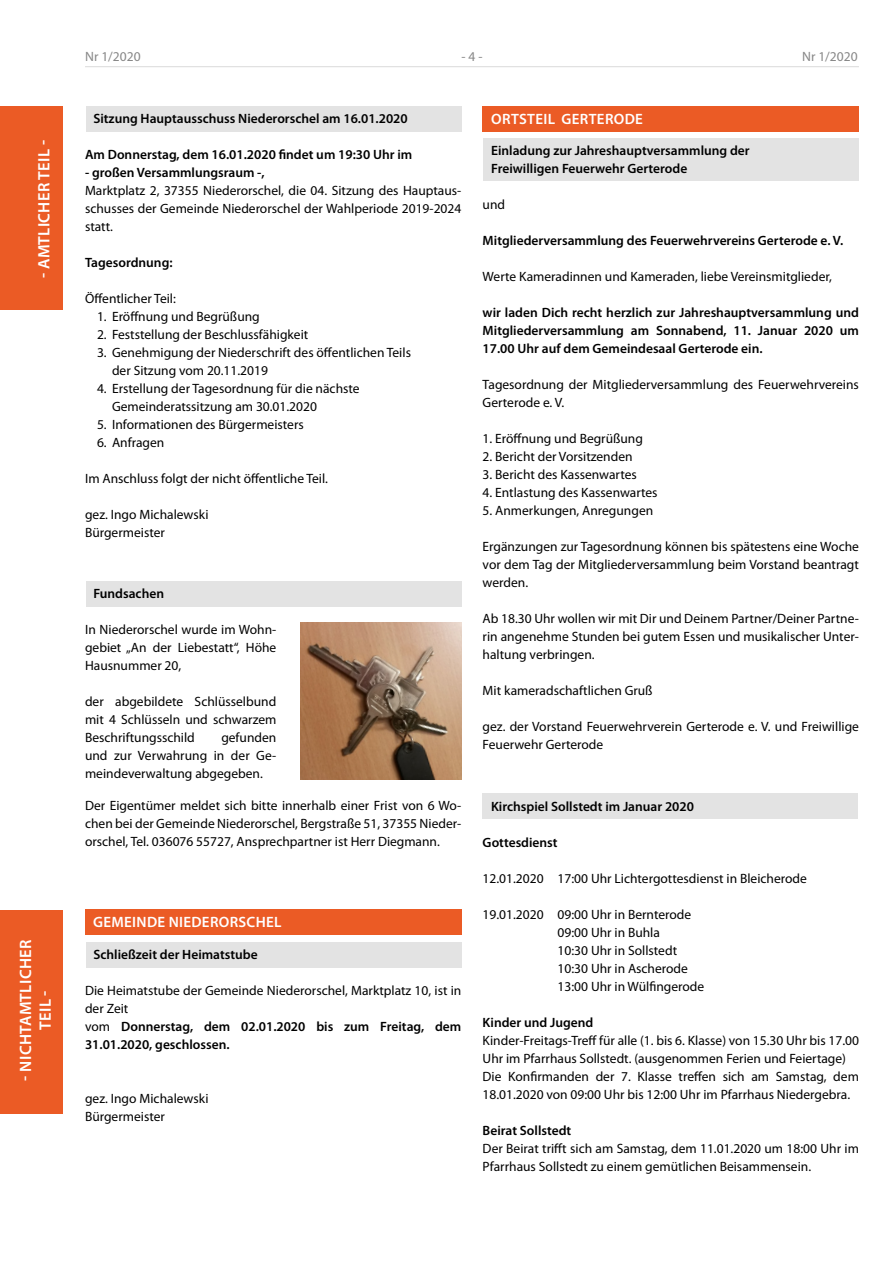
<style>
.page{position:relative;width:893px;height:1263px;background:#fff}
.page>*{position:absolute;margin:0;border:0;box-sizing:border-box;transform-origin:0 0}
.t1{font:600 16.5px/19.8px "Myriad Pro";letter-spacing:.02em;color:#fff;text-align:center}
.t2{font:600 15px "Myriad Pro";letter-spacing:.02em;color:#fff}
.t3{font:13.5px/18px "Myriad Pro";color:#000}
.t4{font:600 13.5px/18px "Myriad Pro";color:#000}
.t5{font:13.5px "Myriad Pro";color:#878787}
.s1{font-weight:600}
</style>
<div class="page">
<div style="left:0;top:106px;width:63px;height:204px;background:#eb5b25"></div>
<div style="left:85px;top:909px;width:376px;height:25px;background:#eb5b25"></div>
<div style="left:483px;top:106px;width:376px;height:25px;background:#eb5b25"></div>
<div style="left:86px;top:106px;width:375px;height:26px;background:#e3e3e3"></div>
<div style="left:86px;top:942px;width:375px;height:25px;background:#e3e3e3"></div>
<div style="left:483px;top:793px;width:375px;height:26px;background:#e3e3e3"></div>
<div style="left:483px;top:138px;width:376px;height:43px;background:#e3e3e3"></div>
<div style="left:0;top:910px;width:63px;height:204px;background:#eb5b25"></div>
<hr style="left:85px;top:66px;width:774px;height:1px;background:#dadada">
<div style="left:86px;top:581px;width:375px;height:25px;background:#e3e3e3"></div>
<img style="left:300px;top:622px;width:161px;height:157px">
<p class="t1" style="left:34px;top:278px;width:139px;rotate:-90deg">- AMTLICHER TEIL -</p>
<p class="t1" style="left:15px;top:1080px;width:142px;rotate:-90deg">- NICHTAMTLICHER<br>TEIL -</p>
<p class="t5" style="left:85px;top:48px;width:57px">Nr 1/2020</p>
<p class="t5" style="left:462px;top:48px;width:22px">- 4 -</p>
<p class="t5" style="left:802px;top:48px;width:57px">Nr 1/2020</p>
<p class="t4" style="left:93px;top:110px;width:316px">Sitzung Hauptausschuss Niederorschel am 16.01.2020</p>
<p class="t4" style="left:85px;top:146px;width:329px">Am Donnerstag, dem 16.01.2020 findet um 19:30 Uhr im</p>
<p class="t4" style="left:85px;top:164px;width:181px">- großen Versammlungsraum -,</p>
<p class="t3" style="left:85px;top:182px;width:378px;text-align:justify">Marktplatz 2, 37355 Niederorschel, die 04. Sitzung des Hauptaus&shy;schusses der Gemeinde Niederorschel der Wahlperiode 2019-2024 statt.</p>
<p class="t4" style="left:85px;top:254px;width:89px">Tagesordnung:</p>
<p class="t3" style="left:85px;top:290px;width:92px">Öffentlicher Teil:</p>
<p class="t3" style="left:97px;top:308px;width:164px">1. Eröffnung und Begrüßung</p>
<p class="t3" style="left:97px;top:326px;width:213px">2. Feststellung der Beschlussfähigkeit</p>
<p class="t3" style="left:112px;top:344px;width:300px;text-indent:-15px">3. Genehmigung der Niederschrift des öffentlichen Teils der Sitzung vom 20.11.2019</p>
<p class="t3" style="left:112px;top:380px;width:249px;text-indent:-15px">4. Erstellung der Tagesordnung für die nächste<br>Gemeinderatssitzung am 30.01.2020</p>
<p class="t3" style="left:97px;top:416px;width:208px">5. Informationen des Bürgermeisters</p>
<p class="t3" style="left:97px;top:434px;width:69px">6. Anfragen</p>
<p class="t3" style="left:85px;top:470px;width:244px">Im Anschluss folgt der nicht öffentliche Teil.</p>
<p class="t3" style="left:85px;top:506px;width:125px">gez. Ingo Michalewski<br>Bürgermeister</p>
<p class="t4" style="left:93px;top:584px;width:72px">Fundsachen</p>
<p class="t3" style="left:85px;top:620px;width:193px;text-align:justify">In Niederorschel wurde im Wohn&shy;gebiet „An der Liebestatt“, Höhe Hausnummer 20,</p>
<p class="t3" style="left:85px;top:692px;width:193px;text-align:justify">der abgebildete Schlüsselbund mit 4 Schlüsseln und schwarzem Beschriftungsschild</p>
<p class="t3" style="left:85px;top:728px;width:193px;text-align:justify;text-indent:136px">gefunden und zur Verwahrung in der Ge&shy;meindeverwaltung abgegeben.</p>
<p class="t3" style="left:85px;top:796px;width:378px;text-align:justify">Der Eigentümer meldet sich bitte innerhalb einer Frist von 6 Wo&shy;chen bei der Gemeinde Niederorschel, Bergstraße 51, 37355 Nieder&shy;orschel, Tel. 036076 55727, Ansprechpartner ist Herr Diegmann.</p>
<p class="t2" style="left:93px;top:912px;width:190px">GEMEINDE NIEDERORSCHEL</p>
<p class="t4" style="left:93px;top:945px;width:166px">Schließzeit der Heimatstube</p>
<p class="t3" style="left:85px;top:981px;width:378px">Die Heimatstube der Gemeinde Niederorschel, Marktplatz 10, ist in der Zeit<br>vom <span class="s1">Donnerstag, dem 02.01.2020 bis zum Freitag, dem 31.01.2020, geschlossen.</span></p>
<p class="t3" style="left:85px;top:1089px;width:125px">gez. Ingo Michalewski<br>Bürgermeister</p>
<p class="t2" style="left:491px;top:109px;width:153px">ORTSTEIL GERTERODE</p>
<p class="t4" style="left:491px;top:141px;width:260px">Einladung zur Jahreshauptversammlung der<br>Freiwilligen Feuerwehr Gerterode</p>
<p class="t3" style="left:483px;top:195px;width:24px">und</p>
<p class="t4" style="left:483px;top:231px;width:362px">Mitgliederversammlung des Feuerwehrvereins Gerterode e. V.</p>
<p class="t3" style="left:483px;top:267px;width:351px">Werte Kameradinnen und Kameraden, liebe Vereinsmitglieder,</p>
<p class="t4" style="left:483px;top:303px;width:378px;text-align:justify">wir laden Dich recht herzlich zur Jahreshauptversammlung und Mitgliederversammlung am Sonnabend, 11. Januar 2020 um 17.00 Uhr auf dem Gemeindesaal Gerterode ein.</p>
<p class="t3" style="left:483px;top:375px;width:378px">Tagesordnung der Mitgliederversammlung des Feuerwehrvereins<br>Gerterode e. V.</p>
<p class="t3" style="left:483px;top:429px;width:162px">1. Eröffnung und Begrüßung</p>
<p class="t3" style="left:483px;top:447px;width:152px">2. Bericht der Vorsitzenden</p>
<p class="t3" style="left:483px;top:465px;width:156px">3. Bericht des Kassenwartes</p>
<p class="t3" style="left:483px;top:483px;width:176px">4. Entlastung des Kassenwartes</p>
<p class="t3" style="left:483px;top:501px;width:172px">5. Anmerkungen, Anregungen</p>
<p class="t3" style="left:483px;top:537px;width:378px;text-align:justify">Ergänzungen zur Tagesordnung können bis spätestens eine Woche vor dem Tag der Mitgliederversammlung beim Vorstand beantragt werden.</p>
<p class="t3" style="left:483px;top:609px;width:378px;text-align:justify">Ab 18.30 Uhr wollen wir mit Dir und Deinem Partner/Deiner Partne&shy;rin angenehme Stunden bei gutem Essen und musikalischer Unter&shy;haltung verbringen.</p>
<p class="t3" style="left:483px;top:681px;width:172px">Mit kameradschaftlichen Gruß</p>
<p class="t3" style="left:483px;top:717px;width:378px">gez. der Vorstand Feuerwehrverein Gerterode e. V. und Freiwillige<br>Feuerwehr Gerterode</p>
<p class="t4" style="left:491px;top:797px;width:204px">Kirchspiel Sollstedt im Januar 2020</p>
<p class="t4" style="left:483px;top:833px;width:77px">Gottesdienst</p>
<p class="t3" style="left:483px;top:869px;width:326px">12.01.2020 17:00 Uhr Lichtergottesdienst in Bleicherode</p>
<p class="t3" style="left:558px;top:905px;width:148px;text-indent:-75px">19.01.2020 09:00 Uhr in Bernterode<br>09:00 Uhr in Buhla<br>10:30 Uhr in Sollstedt<br>10:30 Uhr in Ascherode<br>13:00 Uhr in Wülfingerode</p>
<p class="t4" style="left:483px;top:1013px;width:112px">Kinder und Jugend</p>
<p class="t3" style="left:483px;top:1031px;width:378px">Kinder-Freitags-Treff für alle (1. bis 6. Klasse) von 15.30 Uhr bis 17.00<br>Uhr im Pfarrhaus Sollstedt. (ausgenommen Ferien und Feiertage)<br>Die Konfirmanden der 7. Klasse treffen sich am Samstag, dem 18.01.2020 von 09:00 Uhr bis 12:00 Uhr im Pfarrhaus Niedergebra.</p>
<p class="t4" style="left:483px;top:1121px;width:90px">Beirat Sollstedt</p>
<p class="t3" style="left:483px;top:1139px;width:378px">Der Beirat trifft sich am Samstag, dem 11.01.2020 um 18:00 Uhr im<br>Pfarrhaus Sollstedt zu einem gemütlichen Beisammensein.</p>
</div>
